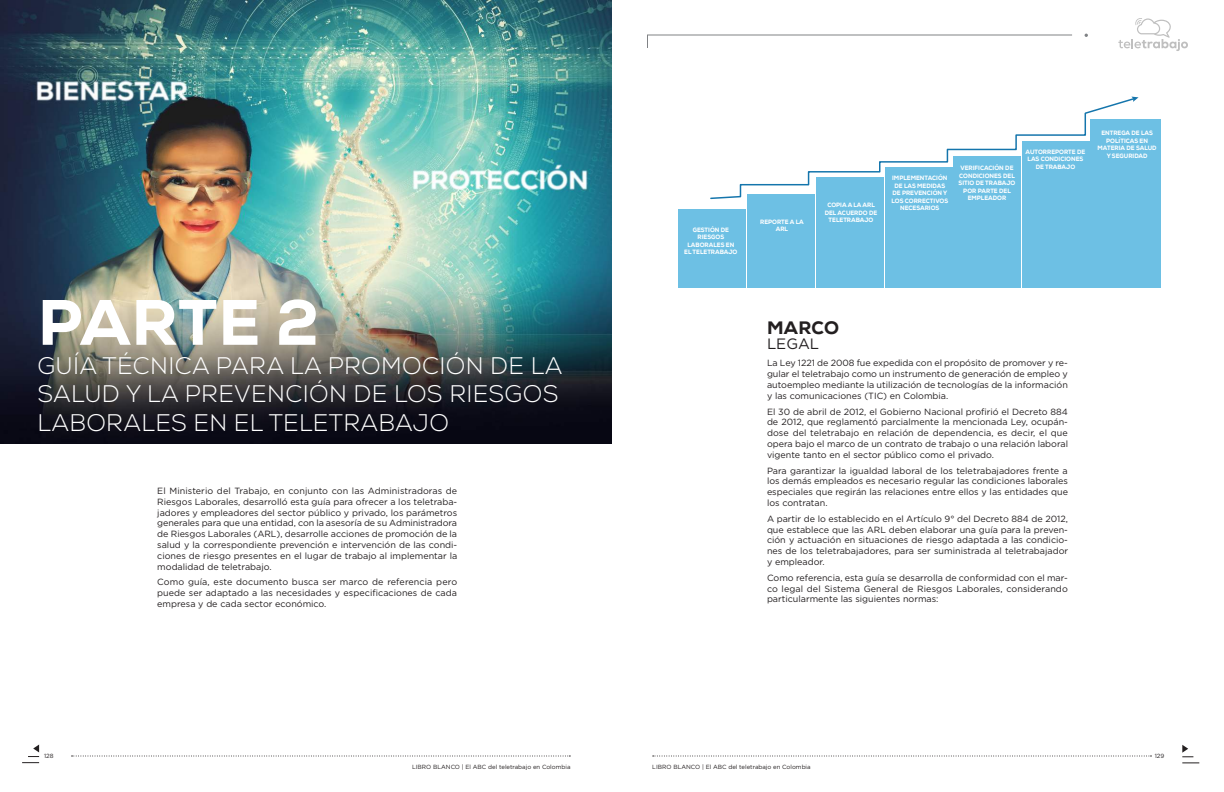
<style>
.page{position:relative;width:1224px;height:792px;background:#fff}
.page>*{position:absolute;margin:0;border:0;box-sizing:border-box;transform-origin:0 0}
.t1{font:800 64px "Nexa";letter-spacing:.01em;color:#fff}
.t2{font:300 24px/28.8px "Nexa";letter-spacing:.015em;color:#fff}
.t3{font:800 18px "Nexa";letter-spacing:.01em;color:#231f20}
.t4{font:15px "Gotham";color:#231f20}
.t5{font:9px/10.8px "Gotham";color:#231f20;text-align:justify}
.t6{font:800 6.2px/7.5px "Nexa";color:#fff;text-align:center;scale:.94 1}
.t7{font:6px "Gotham";color:#231f20}
</style>
<div class="page">
<svg style="left:1118px;top:18px;width:70px;height:33px"></svg>
<svg style="left:647px;top:34px;width:425px;height:14px"></svg>
<svg style="left:72px;top:756px;width:498px;height:1px"></svg>
<svg style="left:653px;top:756px;width:498px;height:1px"></svg>
<svg style="left:22px;top:745px;width:17px;height:18px"></svg>
<svg style="left:1182px;top:745px;width:17px;height:18px"></svg>
<img style="left:0;top:0;width:612px;height:444px">
<div style="left:678px;top:210px;width:68px;height:78px;background:#6dc0e4"></div>
<div style="left:747px;top:194px;width:68px;height:94px;background:#6dc0e4"></div>
<div style="left:816px;top:177px;width:67px;height:111px;background:#6dc0e4"></div>
<div style="left:885px;top:167px;width:67px;height:121px;background:#6dc0e4"></div>
<div style="left:954px;top:156px;width:67px;height:132px;background:#6dc0e4"></div>
<div style="left:1022px;top:141px;width:68px;height:147px;background:#6dc0e4"></div>
<div style="left:1091px;top:119px;width:70px;height:169px;background:#6dc0e4"></div>
<svg style="left:710px;top:98px;width:421px;height:102px"></svg>
<svg style="left:1131px;top:97px;width:8px;height:5px"></svg>
<h1 class="t1" style="left:38px;top:282px;width:283px">PARTE 2</h1>
<h2 class="t2" style="left:37px;top:352px;width:526px">GUÍA TÉCNICA PARA LA PROMOCIÓN DE LA<br>SALUD Y LA PREVENCIÓN DE LOS RIESGOS<br>LABORALES EN EL TELETRABAJO</h2>
<p class="t5" style="left:157px;top:485px;width:302px">El Ministerio del Trabajo, en conjunto con las Administradoras de Riesgos Laborales, desarrolló esta guía para ofrecer a los teletraba&shy;jadores y empleadores del sector público y privado, los parámetros generales para que una entidad, con la asesoría de su Administradora de Riesgos Laborales (ARL), desarrolle acciones de promoción de la salud y la correspondiente prevención e intervención de las condi&shy;ciones de riesgo presentes en el lugar de trabajo al implementar la modalidad de teletrabajo.</p>
<p class="t5" style="left:157px;top:577px;width:301px">Como guía, este documento busca ser marco de referencia pero puede ser adaptado a las necesidades y especificaciones de cada empresa y de cada sector económico.</p>
<p class="t6" style="left:684px;top:226px;width:58px">GESTIÓN DE<br>RIESGOS<br>LABORALES EN<br>EL TELETRABAJO</p>
<p class="t6" style="left:825px;top:202px;width:57px">COPIA A LA ARL<br>DEL ACUERDO DE</p>
<p class="t6" style="left:760px;top:218px;width:48px">REPORTE A LA</p>
<p class="t6" style="left:829px;top:216px;width:49px">TELETRABAJO</p>
<p class="t6" style="left:776px;top:225px;width:15px">ARL</p>
<p class="t6" style="left:891px;top:174px;width:62px">IMPLEMENTACIÓN<br>DE LAS MEDIDAS<br>DE PREVENCIÓN Y<br>LOS CORRECTIVOS<br>NECESARIOS</p>
<p class="t6" style="left:959px;top:165px;width:62px">VERIFICACIÓN DE<br>CONDICIONES DEL<br>SITIO DE TRABAJO<br>POR PARTE DEL<br>EMPLEADOR</p>
<p class="t6" style="left:1026px;top:148px;width:65px">AUTORREPORTE DE<br>LAS CONDICIONES<br>DE TRABAJO</p>
<p class="t6" style="left:1098px;top:130px;width:64px">ENTREGA DE LAS<br>POLÍTICAS EN<br>MATERIA DE SALUD<br>Y SEGURIDAD</p>
<h3 class="t3" style="left:767px;top:316px;width:73px">MARCO</h3>
<h3 class="t4" style="left:767px;top:334px;width:54px">LEGAL</h3>
<p class="t5" style="left:767px;top:358px;width:303px">La Ley 1221 de 2008 fue expedida con el propósito de promover y re&shy;gular el teletrabajo como un instrumento de generación de empleo y autoempleo mediante la utilización de tecnologías de la información y las comunicaciones (TIC) en Colombia.</p>
<p class="t5" style="left:767px;top:406px;width:303px">El 30 de abril de 2012, el Gobierno Nacional profirió el Decreto 884 de 2012, que reglamentó parcialmente la mencionada Ley, ocupán&shy;dose del teletrabajo en relación de dependencia, es decir, el que opera bajo el marco de un contrato de trabajo o una relación laboral vigente tanto en el sector público como el privado.</p>
<p class="t5" style="left:767px;top:465px;width:303px">Para garantizar la igualdad laboral de los teletrabajadores frente a los demás empleados es necesario regular las condiciones laborales especiales que regirán las relaciones entre ellos y las entidades que los contratan.</p>
<p class="t5" style="left:767px;top:513px;width:303px">A partir de lo establecido en el Artículo 9° del Decreto 884 de 2012, que establece que las ARL deben elaborar una guía para la preven&shy;ción y actuación en situaciones de riesgo adaptada a las condicio&shy;nes de los teletrabajadores, para ser suministrada al teletrabajador y empleador.</p>
<p class="t5" style="left:767px;top:572px;width:303px">Como referencia, esta guía se desarrolla de conformidad con el mar&shy;co legal del Sistema General de Riesgos Laborales, considerando particularmente las siguientes normas:</p>
<p class="t7" style="left:44px;top:752px;width:11px">128</p>
<p class="t7" style="left:412px;top:763px;width:160px">LIBRO BLANCO | El ABC del teletrabajo en Colombia</p>
<p class="t7" style="left:652px;top:763px;width:160px">LIBRO BLANCO | El ABC del teletrabajo en Colombia</p>
<p class="t7" style="left:1155px;top:752px;width:11px">129</p>
</div>
